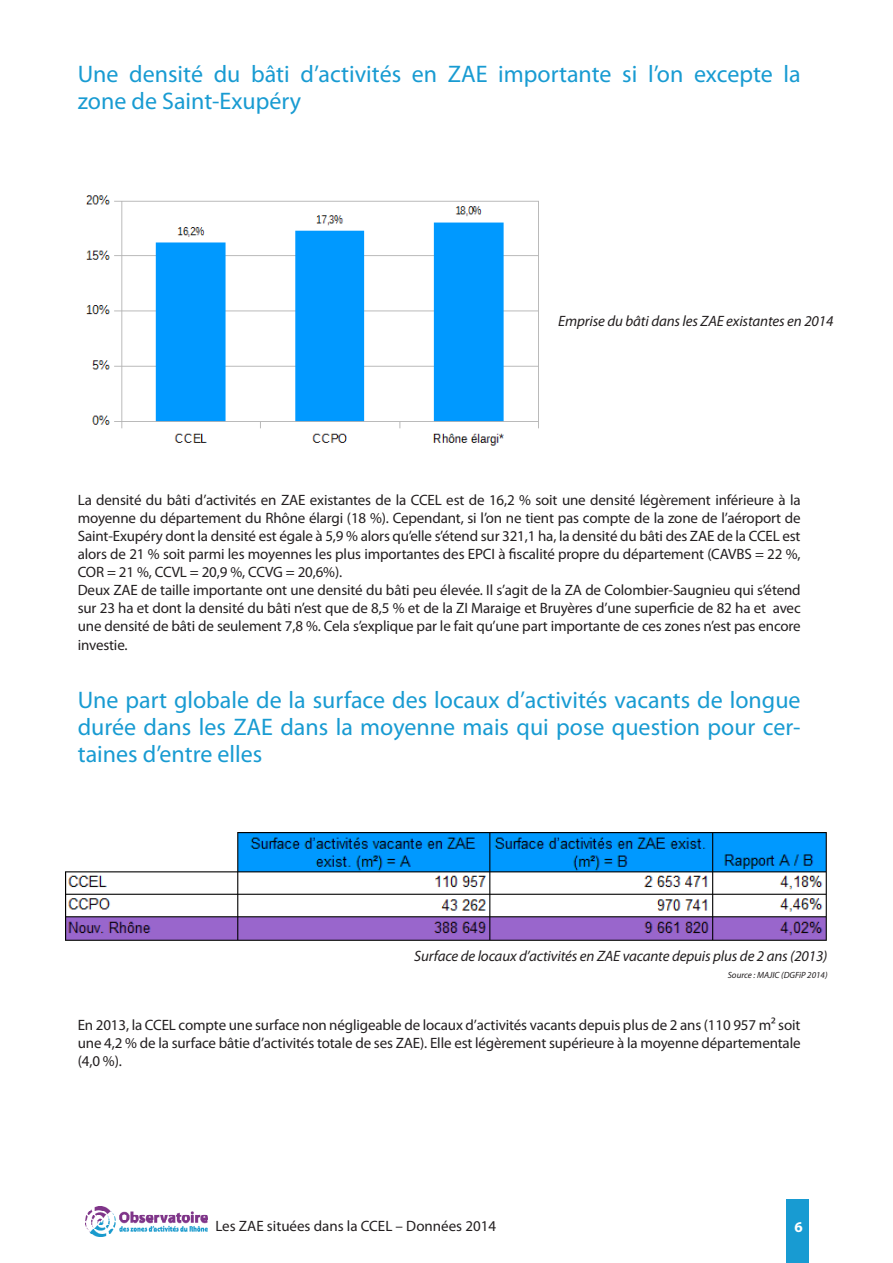
<style>
.page{position:relative;width:893px;height:1263px;background:#fff}
.page>*{position:absolute;margin:0;border:0;box-sizing:border-box;transform-origin:0 0}
.t1{font:24px/27px "Myriad Pro";color:#189bd2}
.t2{font:15px/18px "Myriad Pro";letter-spacing:-.01em;color:#231f20;text-align:justify}
.t3{font:italic 15px "Myriad Pro";letter-spacing:-.01em;color:#231f20}
.t4{font:700 15px "Myriad Pro";color:#fff}
.t5{font:italic 9px "Myriad Pro";color:#231f20}
</style>
<div class="page">
<img style="left:85px;top:1206px;width:122px;height:31px">
<div style="left:786px;top:1199px;width:22px;height:64px;background:#189bd2"></div>
<img style="left:86px;top:195px;width:453px;height:251px">
<img style="left:65px;top:832px;width:762px;height:109px">
<p class="t1" style="left:78px;top:60px;width:724px">Une densité du bâti d’activités en ZAE importante si l’on excepte la zone de Saint-Exupéry</p>
<p class="t3" style="left:558px;top:312px;width:277px">Emprise du bâti dans les ZAE existantes en 2014</p>
<p class="t2" style="left:78px;top:491px;width:724px">La densité du bâti d’activités en ZAE existantes de la CCEL est de 16,2 % soit une densité légèrement inférieure à la moyenne du département du Rhône élargi (18 %). Cependant, si l’on ne tient pas compte de la zone de l’aéroport de Saint-Exupéry dont la densité est égale à 5,9 % alors qu’elle s’étend sur 321,1 ha, la densité du bâti des ZAE de la CCEL est alors de 21 % soit parmi les moyennes les plus importantes des EPCI à fiscalité propre du département (CAVBS = 22 %, COR = 21 %, CCVL = 20,9 %, CCVG = 20,6%).</p>
<p class="t2" style="left:78px;top:581px;width:724px">Deux ZAE de taille importante ont une densité du bâti peu élevée. Il s’agit de la ZA de Colombier-Saugnieu qui s’étend sur 23 ha et dont la densité du bâti n’est que de 8,5 % et de la ZI Maraige et Bruyères d’une superficie de 82 ha et avec une densité de bâti de seulement 7,8 %. Cela s’explique par le fait qu’une part importante de ces zones n’est pas encore investie.</p>
<p class="t1" style="left:78px;top:686px;width:724px;text-align:justify">Une part globale de la surface des locaux d’activités vacants de longue durée dans les ZAE dans la moyenne mais qui pose question pour cer&shy;taines d’entre elles</p>
<p class="t3" style="left:414px;top:947px;width:415px">Surface de locaux d’activités en ZAE vacante depuis plus de 2 ans (2013)</p>
<p class="t5" style="left:728px;top:970px;width:101px">Source : MAJIC (DGFiP 2014)</p>
<p class="t2" style="left:78px;top:1015px;width:724px">En 2013, la CCEL compte une surface non négligeable de locaux d’activités vacants depuis plus de 2 ans (110 957 m² soit une 4,2 % de la surface bâtie d’activités totale de ses ZAE). Elle est légèrement supérieure à la moyenne départementale (4,0 %).</p>
<p class="t2" style="left:215px;top:1216px;width:282px">Les ZAE situées dans la CCEL – Données 2014</p>
<p class="t4" style="left:794px;top:1217px;width:10px">6</p>
</div>
